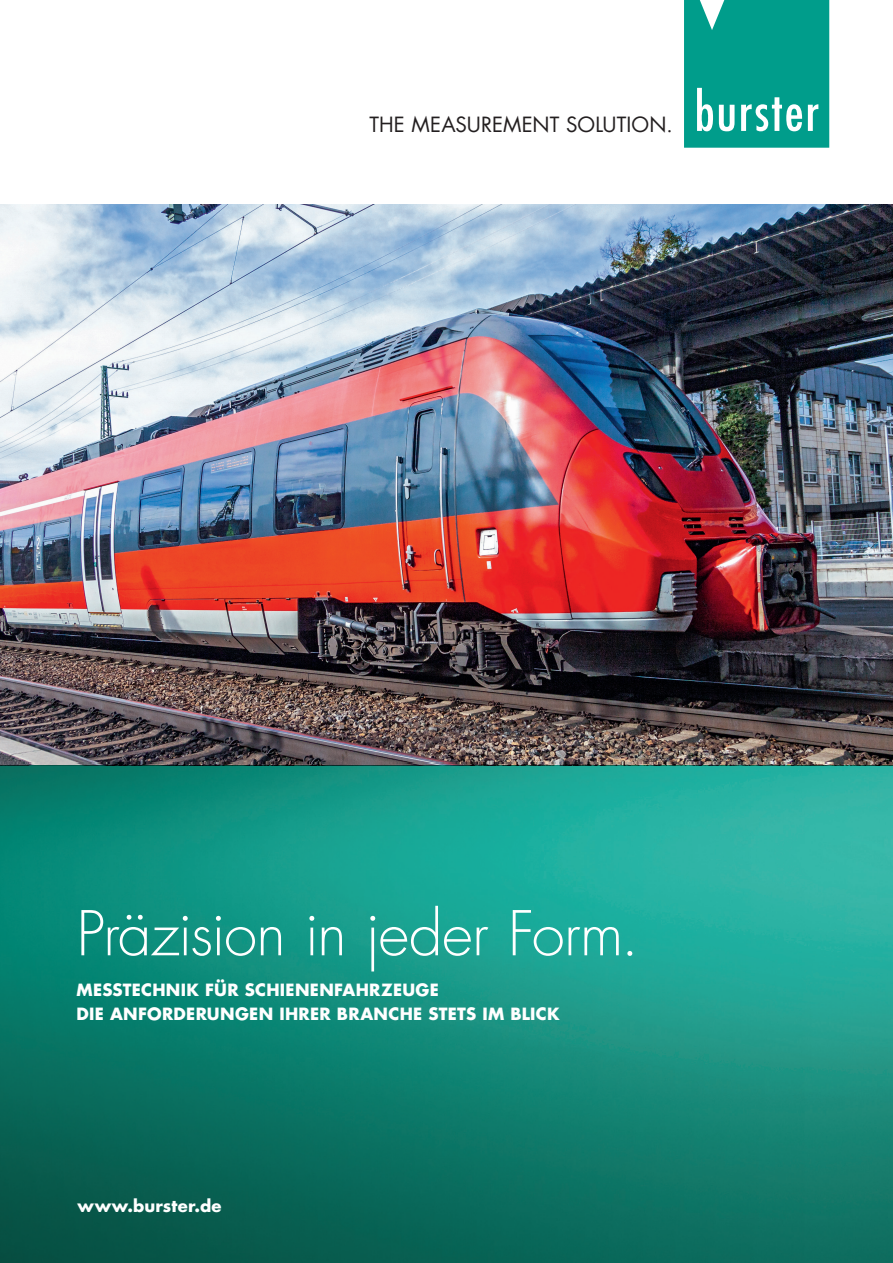
<style>
.page{position:relative;width:893px;height:1263px;background:#fff}
.page>*{position:absolute;margin:0;border:0;box-sizing:border-box;transform-origin:0 0}
.t1{font:300 60px "Futura LT";letter-spacing:-.02em;color:#fff}
.t2{font:20.55px "Futura LT";letter-spacing:.005em;color:#231f20}
.t3{font:700 16.5px/24px "Futura LT";letter-spacing:.02em;color:#fff}
</style>
<div class="page">
<img style="left:0;top:204px;width:893px;height:561px">
<svg style="left:0;top:765px;width:893px;height:498px;background:#148a7a"></svg>
<svg style="left:684px;top:0;width:145px;height:148px;background:#17a695"></svg>
<p class="t2" style="left:369px;top:111px;width:305px">THE MEASUREMENT SOLUTION.</p>
<p class="t1" style="left:77px;top:897px;width:564px">Präzision in jeder Form.</p>
<p class="t3" style="left:77px;top:978px;width:485px">MESSTECHNIK FÜR SCHIENENFAHRZEUGE<br>DIE ANFORDERUNGEN IHRER BRANCHE STETS IM BLICK</p>
<p class="t3" style="left:77px;top:1194px;width:146px">www.burster.de</p>
</div>
